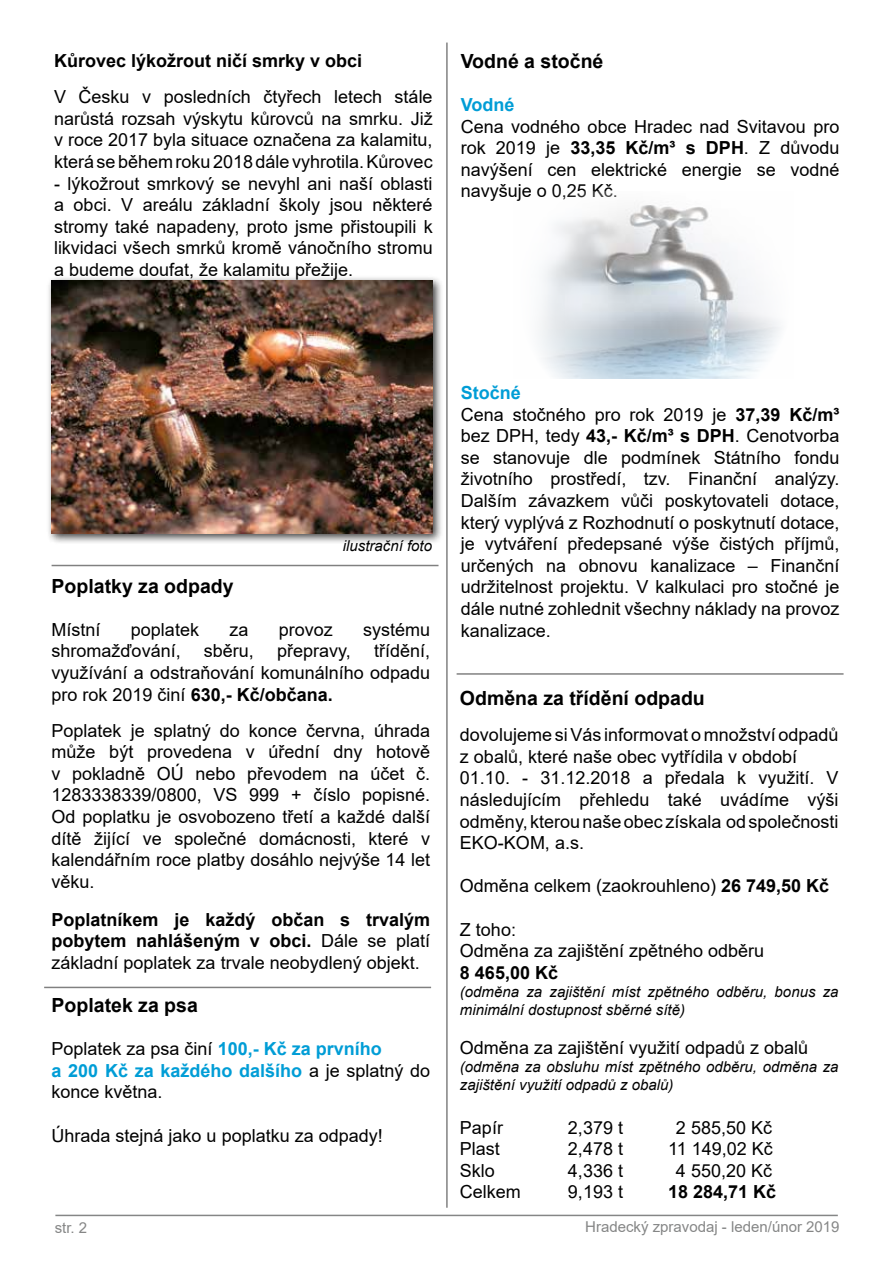
<style>
.page{position:relative;width:893px;height:1263px;background:#fff}
.page>*{position:absolute;margin:0;border:0;box-sizing:border-box;transform-origin:0 0}
.t1{font:700 19.5px "Arial";color:#000}
.t2{font:18px/21.6px "Arial";color:#000;text-align:justify}
.t3{font:700 18px/21.6px "Arial";color:#000;text-align:justify}
.t4{font:700 18px "Arial";color:#009dd6}
.t5{font:italic 15px/18px "Arial";color:#000}
.t6{font:15px "Arial";color:#858686}
.s1{font-weight:700}
.s2{font-weight:400}
.s3{font-weight:700;color:#009dd6}
</style>
<div class="page">
<hr style="left:446px;top:43px;width:2px;height:1165px;background:#000">
<hr style="left:55px;top:1215px;width:783px;height:1px;background:#858686">
<hr style="left:52px;top:565px;width:386px;height:1px;background:#000">
<hr style="left:457px;top:673px;width:386px;height:2px;background:#000">
<div style="left:46px;top:275px;width:398px;height:270px;background:#000;opacity:.75"></div>
<img style="left:52px;top:280px;width:381px;height:254px">
<hr style="left:44px;top:987px;width:387px;height:1px;background:#000">
<img style="left:539px;top:205px;width:242px;height:174px">
<p class="t3" style="left:54px;top:50px;width:310px">Kůrovec lýkožrout ničí smrky v obci</p>
<p class="t2" style="left:54px;top:86px;width:380px">V Česku v posledních čtyřech letech stále narůstá rozsah výskytu kůrovců na smrku. Již v roce 2017 byla situace označena za kalamitu, která se během roku 2018 dále vyhrotila. Kůrovec</p>
<p class="t2" style="left:54px;top:172px;width:380px">- lýkožrout smrkový se nevyhl ani naší oblasti a obci. V areálu základní školy jsou některé stromy také napadeny, proto jsme přistoupili k likvidaci všech smrků kromě vánočního stromu a budeme doufat, že kalamitu přežije.</p>
<p class="t1" style="left:461px;top:47px;width:144px">Vodné a stočné</p>
<p class="t4" style="left:461px;top:92px;width:55px">Vodné</p>
<p class="t2" style="left:461px;top:115px;width:380px">Cena vodného obce Hradec nad Svitavou pro rok 2019 je <span class="s1">33,35 Kč/m³ s DPH</span>. Z důvodu navýšení cen elektrické energie se vodné navyšuje o 0,25 Kč.</p>
<p class="t5" style="left:343px;top:537px;width:91px">ilustrační foto</p>
<p class="t1" style="left:52px;top:572px;width:184px">Poplatky za odpady</p>
<p class="t2" style="left:52px;top:618px;width:51px">Místní</p>
<p class="t2" style="left:131px;top:618px;width:70px">poplatek</p>
<p class="t2" style="left:229px;top:618px;width:21px">za</p>
<p class="t2" style="left:279px;top:618px;width:56px">provoz</p>
<p class="t2" style="left:363px;top:618px;width:69px">systému</p>
<p class="t2" style="left:52px;top:640px;width:131px">shromažďování,</p>
<p class="t2" style="left:204px;top:640px;width:52px">sběru,</p>
<p class="t2" style="left:277px;top:640px;width:75px">přepravy,</p>
<p class="t2" style="left:52px;top:640px;width:380px;text-indent:323px">třídění, využívání a odstraňování komunálního odpadu pro rok 2019 činí <span class="s1">630,- Kč/občana.</span></p>
<p class="t2" style="left:52px;top:719px;width:380px">Poplatek je splatný do konce června, úhrada může být provedena v úřední dny hotově v pokladně OÚ nebo převodem na účet č.<br>1283338339/0800, VS 999 + číslo popisné.<br>Od poplatku je osvobozeno třetí a každé další dítě žijící ve společné domácnosti, které v kalendářním roce platby dosáhlo nejvýše 14 let věku.</p>
<p class="t3" style="left:52px;top:909px;width:380px">Poplatníkem je každý občan s trvalým pobytem nahlášeným v obci. <span class="s2">Dále se platí základní poplatek za trvale neobydlený objekt.</span></p>
<p class="t1" style="left:52px;top:991px;width:148px">Poplatek za psa</p>
<p class="t2" style="left:52px;top:1038px;width:380px;text-align:left">Poplatek za psa činí <span class="s3">100,- Kč za prvního<br>a 200 Kč za každého dalšího</span> a je splatný do konce května.</p>
<p class="t2" style="left:52px;top:1124px;width:333px">Úhrada stejná jako u poplatku za odpady!</p>
<p class="t2" style="left:461px;top:382px;width:380px;text-align:left"><span class="s3">Stočné<br></span>Cena stočného pro rok 2019 je <span class="s1">37,39 Kč/m³ </span>bez DPH, tedy <span class="s1">43,- Kč/m³ s DPH</span>. Cenotvorba se stanovuje dle podmínek Státního fondu životního prostředí, tzv. Finanční analýzy.<br>Dalším závazkem vůči poskytovateli dotace, který vyplývá z Rozhodnutí o poskytnutí dotace, je vytváření předepsané výše čistých příjmů, určených na obnovu kanalizace – Finanční udržitelnost projektu. V kalkulaci pro stočné je dále nutné zohlednit všechny náklady na provoz kanalizace.</p>
<p class="t1" style="left:460px;top:685px;width:246px">Odměna za třídění odpadu</p>
<p class="t2" style="left:460px;top:724px;width:380px;text-align:left">dovolujeme si Vás informovat o množství odpadů z obalů, které naše obec vytřídila v období 01.10. - 31.12.2018 a předala k využití. V následujícím přehledu také uvádíme výši odměny, kterou naše obec získala od společnosti EKO-KOM, a.s.</p>
<p class="t2" style="left:460px;top:875px;width:371px">Odměna celkem (zaokrouhleno) <span class="s1">26 749,50 Kč</span></p>
<p class="t2" style="left:460px;top:918px;width:306px">Z toho:<br>Odměna za zajištění zpětného odběru</p>
<p class="t3" style="left:460px;top:962px;width:100px">8 465,00 Kč</p>
<p class="t5" style="left:460px;top:983px;width:380px">(odměna za zajištění míst zpětného odběru, bonus za minimální dostupnost sběrné sítě)</p>
<p class="t2" style="left:460px;top:1037px;width:350px">Odměna za zajištění využití odpadů z obalů</p>
<p class="t5" style="left:460px;top:1058px;width:380px">(odměna za obsluhu míst zpětného odběru, odměna za zajištění využití odpadů z obalů)</p>
<p class="t2" style="left:460px;top:1116px;width:45px">Papír</p>
<p class="t2" style="left:568px;top:1116px;width:57px">2,379 t</p>
<p class="t2" style="left:676px;top:1116px;width:98px">2 585,50 Kč</p>
<p class="t2" style="left:460px;top:1138px;width:42px">Plast</p>
<p class="t2" style="left:568px;top:1138px;width:57px">2,478 t</p>
<p class="t2" style="left:668px;top:1138px;width:106px">11 149,02 Kč</p>
<p class="t2" style="left:460px;top:1160px;width:37px">Sklo</p>
<p class="t2" style="left:568px;top:1160px;width:57px">4,336 t</p>
<p class="t2" style="left:676px;top:1160px;width:98px">4 550,20 Kč</p>
<p class="t2" style="left:460px;top:1181px;width:63px">Celkem</p>
<p class="t2" style="left:568px;top:1181px;width:57px">9,193 t</p>
<p class="t3" style="left:668px;top:1181px;width:110px">18 284,71 Kč</p>
<p class="t6" style="left:55px;top:1217px;width:34px">str. 2</p>
<p class="t6" style="left:585px;top:1216px;width:256px">Hradecký zpravodaj - leden/únor 2019</p>
</div>
